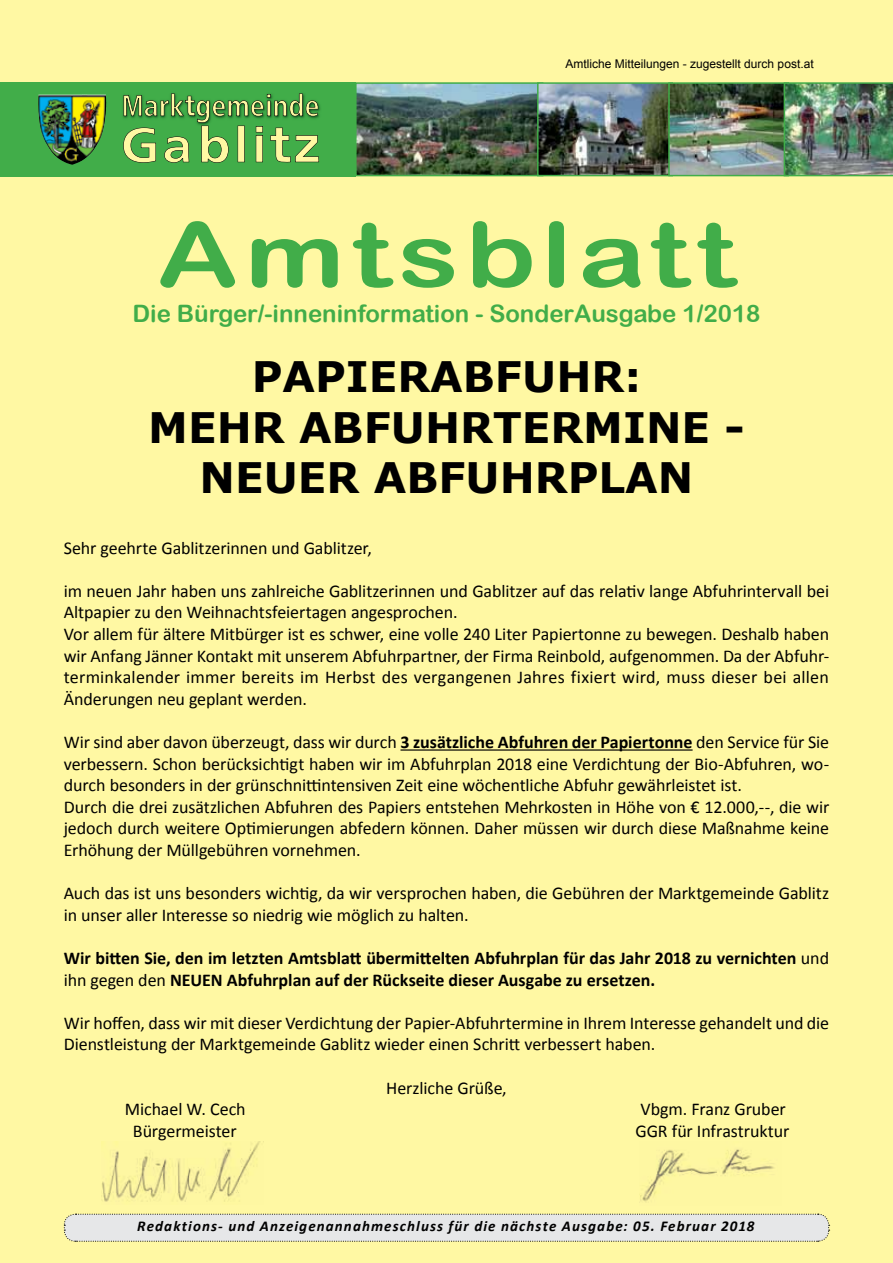
<style>
.page{position:relative;width:893px;height:1263px;background:#fff8a3}
.page>*{position:absolute;margin:0;border:0;box-sizing:border-box;transform-origin:0 0}
.t1{font:90px "Arial Rounded MT Bold";letter-spacing:.06em;color:#41ad49;scale:1.25 1}
.t2{font:700 42px/50.4px "Verdana";color:#000;text-align:center}
.t3{font:24px "Arial Rounded MT Bold";color:#41ad49}
.t4{font:18px/21.6px "Calibri";letter-spacing:-.005em;color:#000}
.t5{font:700 18px/21.6px "Calibri";color:#000}
.t6{font:italic 700 15px "Calibri";letter-spacing:.075em;color:#000}
.t7{font:12px "Arial";color:#000}
.s1{font-weight:700}
.s2{font-weight:400}
</style>
<div class="page">
<div style="left:0;top:82px;width:355px;height:94px;background:#41ad49"></div>
<img style="left:38px;top:95px;width:44px;height:56px">
<img style="left:358px;top:85px;width:179px;height:88px">
<div style="left:355px;top:82px;width:188px;height:94px;border:2px solid #41ad49"></div>
<img style="left:540px;top:85px;width:128px;height:88px">
<div style="left:537px;top:82px;width:136px;height:94px;border:2px solid #41ad49"></div>
<img style="left:671px;top:85px;width:113px;height:88px">
<div style="left:668px;top:82px;width:121px;height:94px;border:2px solid #41ad49"></div>
<img style="left:784px;top:82px;width:109px;height:94px">
<svg style="left:123px;top:94px;width:196px;height:69px"></svg>
<hr style="left:400px;top:749px;width:293px;height:2px;background:#000">
<img style="left:102px;top:1142px;width:158px;height:60px">
<img style="left:640px;top:1149px;width:134px;height:53px">
<svg style="left:63px;top:1213px;width:767px;height:29px;background:#e1e1dd"></svg>
<p class="t7" style="left:566px;top:56px;width:250px">Amtliche Mitteilungen - zugestellt durch post.at</p>
<h1 class="t1" style="left:157px;top:201px;width:464px">Amtsblatt</h1>
<h3 class="t3" style="left:132px;top:299px;width:630px">Die Bürger/-inneninformation - SonderAusgabe 1/2018</h3>
<h2 class="t2" style="left:148px;top:351px;width:598px">PAPIERABFUHR:<br>MEHR ABFUHRTERMINE -<br>NEUER ABFUHRPLAN</h2>
<p class="t4" style="left:64px;top:537px;width:310px">Sehr geehrte Gablitzerinnen und Gablitzer,</p>
<p class="t4" style="left:64px;top:580px;width:767px">im neuen Jahr haben uns zahlreiche Gablitzerinnen und Gablitzer auf das relativ lange Abfuhrintervall bei Altpapier zu den Weihnachtsfeiertagen angesprochen.<br>Vor allem für ältere Mitbürger ist es schwer, eine volle 240 Liter Papiertonne zu bewegen. Deshalb haben wir Anfang Jänner Kontakt mit unserem Abfuhrpartner, der Firma Reinbold, aufgenommen. Da der Abfuhr&shy;terminkalender immer bereits im Herbst des vergangenen Jahres fixiert wird, muss dieser bei allen Änderungen neu geplant werden.</p>
<p class="t4" style="left:64px;top:731px;width:767px">Wir sind aber davon überzeugt, dass wir durch <span class="s1">3 zusätzliche Abfuhren der Papiertonne</span> den Service für Sie verbessern. Schon berücksichtigt haben wir im Abfuhrplan 2018 eine Verdichtung der Bio-Abfuhren, wo&shy;durch besonders in der grünschnittintensiven Zeit eine wöchentliche Abfuhr gewährleistet ist.<br>Durch die drei zusätzlichen Abfuhren des Papiers entstehen Mehrkosten in Höhe von € 12.000,--, die wir jedoch durch weitere Optimierungen abfedern können. Daher müssen wir durch diese Maßnahme keine Erhöhung der Müllgebühren vornehmen.</p>
<p class="t4" style="left:64px;top:882px;width:767px">Auch das ist uns besonders wichtig, da wir versprochen haben, die Gebühren der Marktgemeinde Gablitz in unser aller Interesse so niedrig wie möglich zu halten.</p>
<p class="t5" style="left:64px;top:947px;width:767px">Wir bitten Sie, den im letzten Amtsblatt übermittelten Abfuhrplan für das Jahr 2018 zu vernichten <span class="s2">und ihn gegen den</span> NEUEN Abfuhrplan auf der Rückseite dieser Ausgabe zu ersetzen.</p>
<p class="t4" style="left:64px;top:1012px;width:767px">Wir hoffen, dass wir mit dieser Verdichtung der Papier-Abfuhrtermine in Ihrem Interesse gehandelt und die<br>Dienstleistung der Marktgemeinde Gablitz wieder einen Schritt verbessert haben.</p>
<p class="t4" style="left:386px;top:1077px;width:122px">Herzliche Grüße,</p>
<p class="t4" style="left:125px;top:1098px;width:122px">Michael W. Cech</p>
<p class="t4" style="left:640px;top:1098px;width:147px">Vbgm. Franz Gruber</p>
<p class="t4" style="left:133px;top:1120px;width:105px">Bürgermeister</p>
<p class="t4" style="left:635px;top:1120px;width:155px">GGR für Infrastruktur</p>
<p class="t6" style="left:137px;top:1216px;width:619px">Redaktions- und Anzeigenannahmeschluss für die nächste Ausgabe: 05. Februar 2018</p>
</div>
